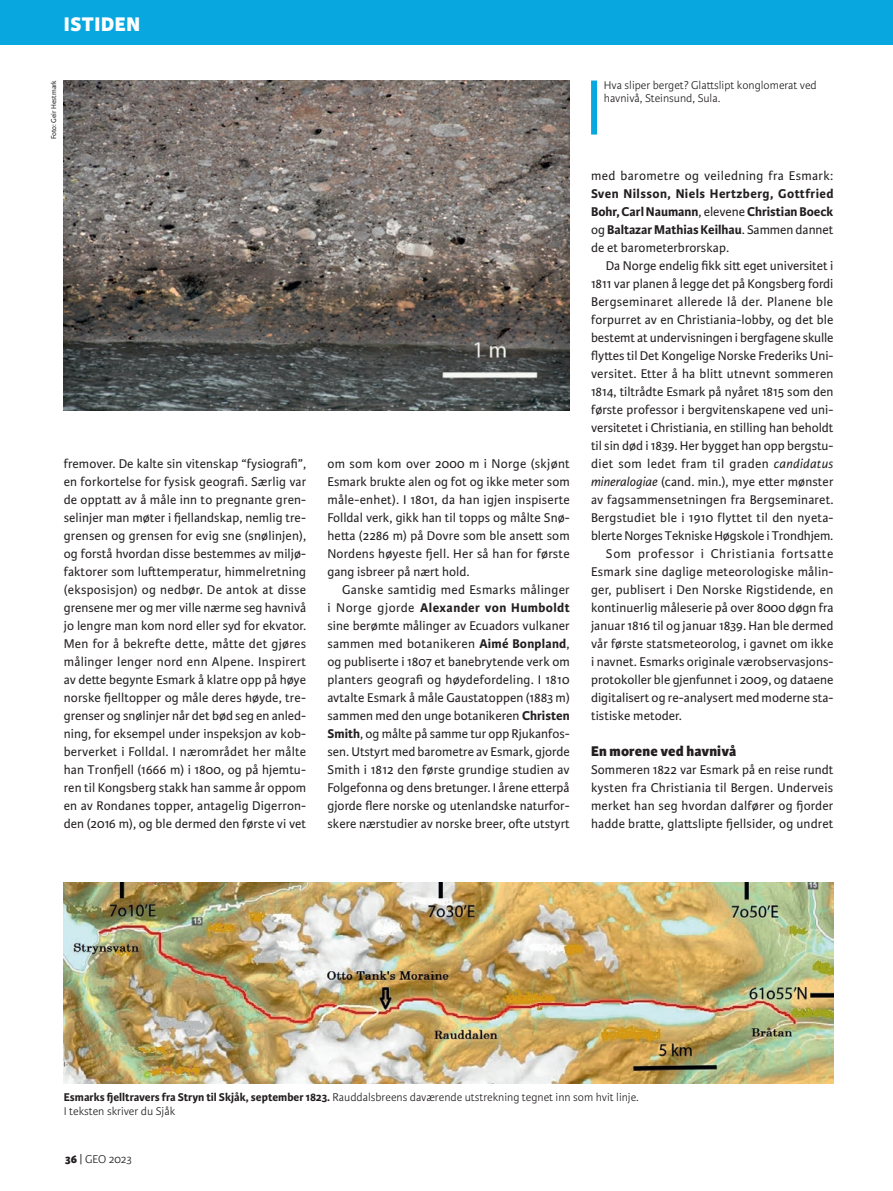
<style>
.page{position:relative;width:893px;height:1191px;background:#fff}
.page>*{position:absolute;margin:0;border:0;box-sizing:border-box;transform-origin:0 0}
.t1{font:800 21px "Karmina Sans";letter-spacing:.03em;color:#fff}
.MELLOMTITTEL{font:800 15px "Karmina Sans";letter-spacing:.01em;color:#231f20}
.BRØDTEKST{font:13.5px/18px "Karmina Sans";letter-spacing:.005em;color:#231f20;text-align:justify}
.BRØDTEKST-2{font:700 13.5px/18px "Karmina Sans";color:#231f20;text-align:justify}
.BRØDTEKST_noindent{font:13.5px/18px "Karmina Sans";letter-spacing:.01em;color:#231f20;text-align:justify}
.BILDETEKST{font:300 12px/13.5px "Karmina Sans";color:#231f20}
.FOTOKREDITT{font:7.5px "Karmina Sans";color:#231f20}
.s1{font-weight:700}
.s2{font-weight:400}
.s3{font-style:italic}
.s4{font-weight:800}
</style>
<div class="page">
<img style="left:64px;top:882px;width:769px;height:201px">
<img style="left:64px;top:81px;width:506px;height:330px">
<div style="left:591px;top:81px;width:6px;height:53px;background:#08a7e0"></div>
<div style="left:0;top:0;width:893px;height:45px;background:#08a7e0"></div>
<h1 class="t1" style="left:64px;top:12px;width:78px">ISTIDEN</h1>
<p class="FOTOKREDITT" style="left:50px;top:139px;width:61px;rotate:-90deg">Foto: Geir Hestmark</p>
<p class="BRØDTEKST" style="left:64px;top:455px;width:244px">fremover. De kalte sin vitenskap “fysiografi”, en forkortelse for fysisk geografi. Særlig var de opptatt av å måle inn to pregnante gren&shy;selinjer man møter i fjellandskap, nemlig tre&shy;grensen og grensen for evig sne (snølinjen), og forstå hvordan disse bestemmes av miljø&shy;faktorer som lufttemperatur, himmelretning (eksposisjon) og nedbør. De antok at disse grensene mer og mer ville nærme seg havnivå jo lengre man kom nord eller syd for ekvator.<br>Men for å bekrefte dette, måtte det gjøres målinger lenger nord enn Alpene. Inspirert av dette begynte Esmark å klatre opp på høye norske fjelltopper og måle deres høyde, tre&shy;grenser og snølinjer når det bød seg en anled&shy;ning, for eksempel under inspeksjon av kob&shy;berverket i Folldal. I nærområdet her målte han Tronfjell (1666 m) i 1800, og på hjemtu&shy;ren til Kongsberg stakk han samme år oppom en av Rondanes topper, antagelig Digerron&shy;den (2016 m), og ble dermed den første vi vet</p>
<p class="BRØDTEKST" style="left:327px;top:455px;width:244px">om som kom over 2000 m i Norge (skjønt Esmark brukte alen og fot og ikke meter som måle-enhet). I 1801, da han igjen inspiserte Folldal verk, gikk han til topps og målte Snø&shy;hetta (2286 m) på Dovre som ble ansett som Nordens høyeste fjell. Her så han for første gang isbreer på nært hold.</p>
<p class="BRØDTEKST" style="left:327px;top:581px;width:244px;text-indent:15px">Ganske samtidig med Esmarks målinger i Norge gjorde <span class="s1">Alexander von Humboldt </span>sine berømte målinger av Ecuadors vulkaner sammen med botanikeren <span class="s1">Aimé Bonpland</span>, og publiserte i 1807 et banebrytende verk om planters geografi og høydefordeling. I 1810 avtalte Esmark å måle Gaustatoppen (1883 m) sammen med den unge botanikeren <span class="s1">Christen Smith</span>, og målte på samme tur opp Rjukanfos&shy;sen. Utstyrt med barometre av Esmark, gjorde Smith i 1812 den første grundige studien av Folgefonna og dens bretunger. I årene etterpå gjorde flere norske og utenlandske naturfor&shy;skere nærstudier av norske breer, ofte utstyrt</p>
<p class="BILDETEKST" style="left:604px;top:78px;width:214px">Hva sliper berget? Glattslipt konglomerat ved havnivå, Steinsund, Sula.</p>
<p class="BRØDTEKST-2" style="left:591px;top:167px;width:244px"><span class="s2">med barometre og veiledning fra Esmark:<br></span>Sven Nilsson, Niels Hertzberg, Gottfried Bohr, Carl Naumann<span class="s2">, elevene</span> Christian Boeck <span class="s2">og</span> Baltazar Mathias Keilhau<span class="s2">. Sammen dannet de et barometerbrorskap.</span></p>
<p class="BRØDTEKST" style="left:591px;top:257px;width:244px;text-indent:15px">Da Norge endelig fikk sitt eget universitet i 1811 var planen å legge det på Kongsberg fordi Bergseminaret allerede lå der. Planene ble forpurret av en Christiania-lobby, og det ble bestemt at undervisningen i bergfagene skulle flyttes til Det Kongelige Norske Frederiks Uni&shy;versitet. Etter å ha blitt utnevnt sommeren 1814, tiltrådte Esmark på nyåret 1815 som den første professor i bergvitenskapene ved uni&shy;versitetet i Christiania, en stilling han beholdt til sin død i 1839. Her bygget han opp bergstu&shy;diet som ledet fram til graden <span class="s3">candidatus mineralogiae</span> (cand. min.), mye etter mønster av fagsammensetningen fra Bergseminaret.<br>Bergstudiet ble i 1910 flyttet til den nyeta&shy;blerte Norges Tekniske Høgskole i Trondhjem.</p>
<p class="BRØDTEKST" style="left:591px;top:545px;width:244px;text-indent:15px">Som professor i Christiania fortsatte Esmark sine daglige meteorologiske målin&shy;ger, publisert i Den Norske Rigstidende, en kontinuerlig måleserie på over 8000 døgn fra januar 1816 til og januar 1839. Han ble dermed vår første statsmeteorolog, i gavnet om ikke i navnet. Esmarks originale værobservasjons&shy;protokoller ble gjenfunnet i 2009, og dataene digitalisert og re-analysert med moderne sta&shy;tistiske metoder.</p>
<p class="MELLOMTITTEL" style="left:591px;top:742px;width:147px">En morene ved havnivå</p>
<p class="BRØDTEKST_noindent" style="left:591px;top:761px;width:244px">Sommeren 1822 var Esmark på en reise rundt kysten fra Christiania til Bergen. Underveis merket han seg hvordan dalfører og fjorder hadde bratte, glattslipte fjellsider, og undret</p>
<p class="BILDETEKST" style="left:64px;top:1091px;width:577px"><span class="s1">Esmarks fjelltravers fra Stryn til Skjåk, september 1823.</span> Rauddalsbreens daværende utstrekning tegnet inn som hvit linje.</p>
<p class="BILDETEKST" style="left:64px;top:1104px;width:113px">I teksten skriver du Sjåk</p>
<p class="BILDETEKST" style="left:65px;top:1152px;width:68px"><span class="s4">36</span> <span class="s2">|</span> GEO 2023</p>
</div>
